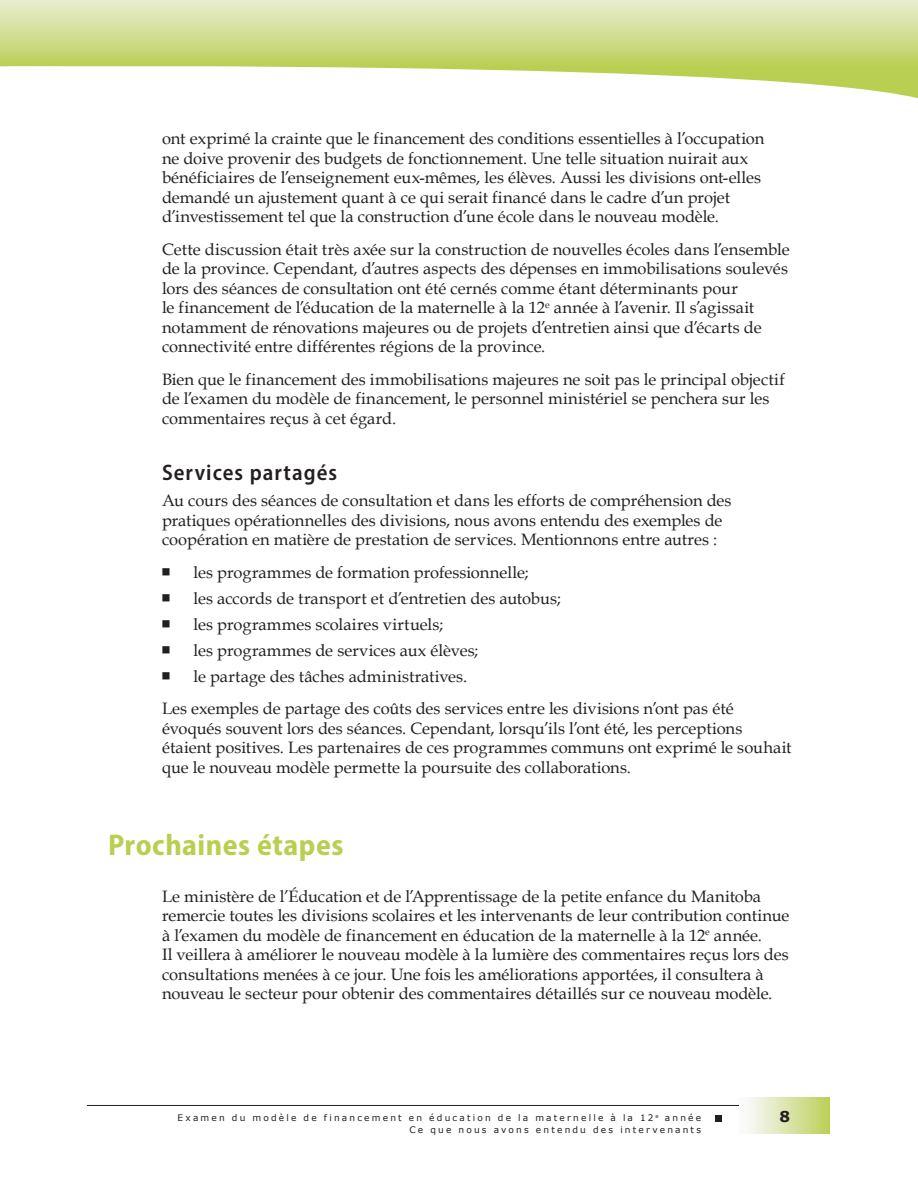
<style>
.page{position:relative;width:918px;height:1188px;background:#fff}
.page>*{position:absolute;margin:0;border:0;box-sizing:border-box;transform-origin:0 0}
.Head_A{font:700 semi-condensed 30px "Myriad Pro";letter-spacing:.02em;color:#b9cf51}
.Head_B{font:600 semi-condensed 22.5px "Myriad Pro";letter-spacing:.045em;color:#231f20}
.Paragraph___12__inde{font:16.5px/19.5px "Book Antiqua";color:#231f20}
.Paragraph_End___3__i{font:16.5px/19.5px "Book Antiqua";color:#231f20}
.Bullet_A___06__inden{font:16.5px "Book Antiqua";color:#231f20}
.Bullet_A_End___12__i{font:16.5px "Book Antiqua";letter-spacing:.005em;color:#231f20}
.t1{font:700 15px "Verdana";color:#231f20}
.t2{font:9px/12px "Verdana";letter-spacing:.24em;color:#231f20;text-align:right}
.s1{font-family:"Arial Unicode MS"}
</style>
<div class="page">
<hr style="left:87px;top:1105px;width:731px;height:1px;background:#231f20">
<div style="left:739px;top:1097px;width:91px;height:37px;background:linear-gradient(to right,#fefdff,#bccf5a)"></div>
<div style="left:715px;top:1115px;width:7px;height:7px;background:#231f20"></div>
<svg style="left:0;top:0;width:918px;height:99px"></svg>
<p class="Paragraph___12__inde" style="left:162px;top:128px;width:604px">ont exprimé la crainte que le financement des conditions essentielles à l’occupation ne doive provenir des budgets de fonctionnement. Une telle situation nuirait aux bénéficiaires de l’enseignement eux-mêmes, les élèves. Aussi les divisions ont-elles demandé un ajustement quant à ce qui serait financé dans le cadre d’un projet d’investissement tel que la construction d’une école dans le nouveau modèle.</p>
<p class="Paragraph___12__inde" style="left:162px;top:239px;width:629px">Cette discussion était très axée sur la construction de nouvelles écoles dans l’ensemble de la province. Cependant, d’autres aspects des dépenses en immobilisations soulevés lors des séances de consultation ont été cernés comme étant déterminants pour<br>le financement de l’éducation de la maternelle à la 12<sup>e</sup> année à l’avenir. Il s’agissait notamment de rénovations majeures ou de projets d’entretien ainsi que d’écarts de connectivité entre différentes régions de la province.</p>
<p class="Paragraph_End___3__i" style="left:162px;top:369px;width:624px">Bien que le financement des immobilisations majeures ne soit pas le principal objectif de l’examen du modèle de financement, le personnel ministériel se penchera sur les commentaires reçus à cet égard.</p>
<p class="Head_B" style="left:162px;top:458px;width:177px">Services partagés</p>
<p class="Paragraph___12__inde" style="left:162px;top:491px;width:571px">Au cours des séances de consultation et dans les efforts de compréhension des pratiques opérationnelles des divisions, nous avons entendu des exemples de coopération en matière de prestation de services. Mentionnons entre autres :</p>
<p class="Bullet_A___06__inden" style="left:161px;top:561px;width:369px"><span class="s1">■</span> les programmes de formation professionnelle;</p>
<p class="Bullet_A___06__inden" style="left:161px;top:587px;width:401px"><span class="s1">■</span> les accords de transport et d’entretien des autobus;</p>
<p class="Bullet_A___06__inden" style="left:161px;top:613px;width:284px"><span class="s1">■</span> les programmes scolaires virtuels;</p>
<p class="Bullet_A___06__inden" style="left:161px;top:639px;width:319px"><span class="s1">■</span> les programmes de services aux élèves;</p>
<p class="Bullet_A_End___12__i" style="left:161px;top:665px;width:308px"><span class="s1">■</span> le partage des tâches administratives.</p>
<p class="Paragraph_End___3__i" style="left:162px;top:698px;width:631px">Les exemples de partage des coûts des services entre les divisions n’ont pas été évoqués souvent lors des séances. Cependant, lorsqu’ils l’ont été, les perceptions étaient positives. Les partenaires de ces programmes communs ont exprimé le souhait que le nouveau modèle permette la poursuite des collaborations.</p>
<p class="Head_A" style="left:108px;top:826px;width:237px">Prochaines étapes</p>
<p class="Paragraph_End___3__i" style="left:162px;top:886px;width:629px">Le ministère de l’Éducation et de l’Apprentissage de la petite enfance du Manitoba remercie toutes les divisions scolaires et les intervenants de leur contribution continue à l’examen du modèle de financement en éducation de la maternelle à la 12<sup>e</sup> année.<br>Il veillera à améliorer le nouveau modèle à la lumière des commentaires reçus lors des consultations menées à ce jour. Une fois les améliorations apportées, il consultera à nouveau le secteur pour obtenir des commentaires détaillés sur ce nouveau modèle.</p>
<p class="t2" style="left:178px;top:1112px;width:525px">Examen du modèle de financement en éducation de la maternelle à la 12 <sup>e</sup> année<br>Ce que nous avons entendu des intervenants</p>
<p class="t1" style="left:779px;top:1106px;width:12px">8</p>
</div>
